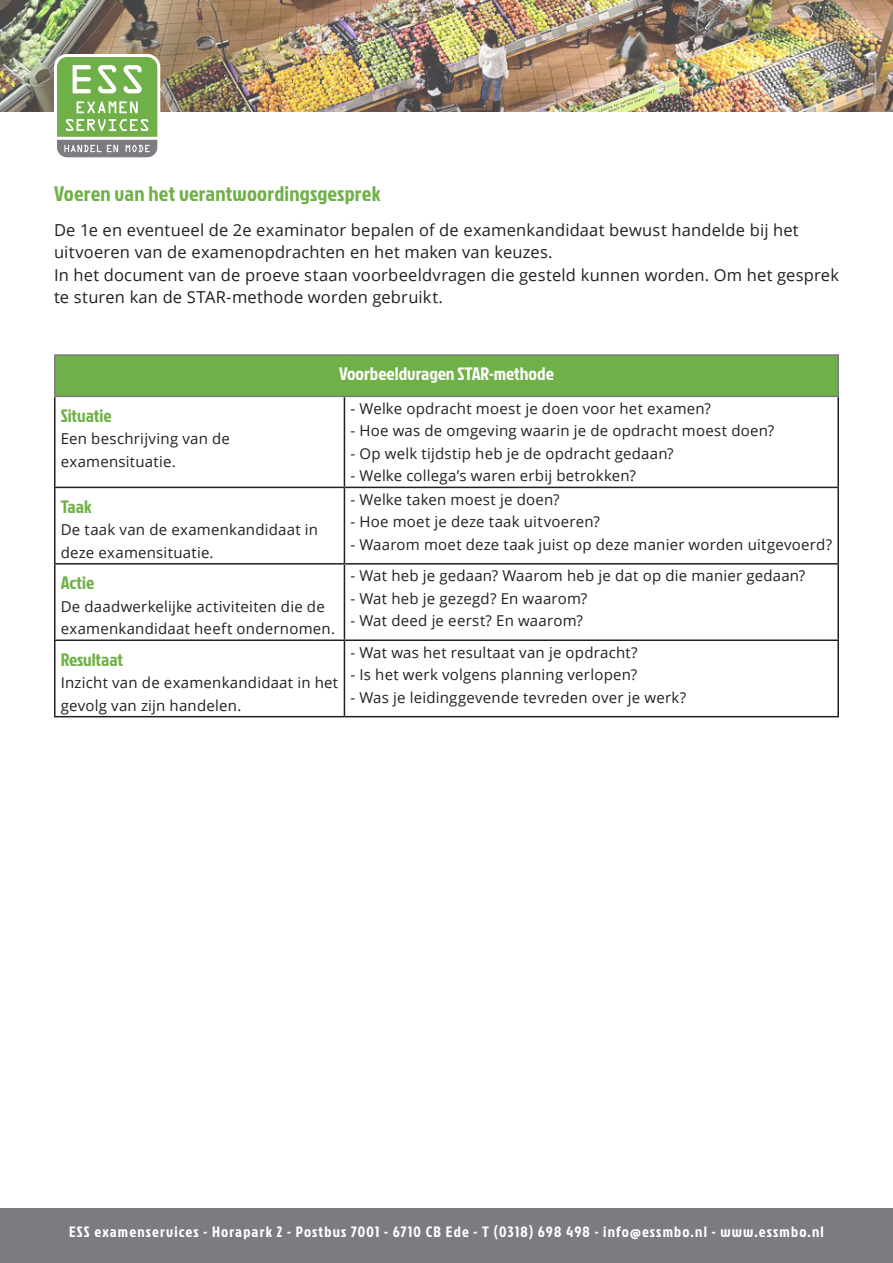
<style>
.page{position:relative;width:893px;height:1263px;background:#fff}
.page>*{position:absolute;margin:0;border:0;box-sizing:border-box;transform-origin:0 0}
.Titel{font:21px "Jockey One";letter-spacing:.01em;color:#6fb048}
.Titel2{font:18px "Jockey One";color:#fff}
.Titel2-2{font:18px "Jockey One";color:#6fb048}
.tekst{font:16.5px/22.5px "Open Sans";letter-spacing:.01em;color:#231f20}
.tekst-2{font:15px/22.5px "Open Sans";letter-spacing:.015em;color:#231f20}
.t1{font:15px "Jockey One";letter-spacing:.08em;color:#fff}
</style>
<div class="page">
<div style="left:0;top:1209px;width:893px;height:54px;background:#7a7c81"></div>
<img style="left:0;top:0;width:893px;height:112px">
<svg style="left:54px;top:54px;width:106px;height:104px"></svg>
<div style="left:55px;top:355px;width:783px;height:41px;background:#6fb048"></div>
<hr style="left:54px;top:397px;width:2px;height:90px;background:#231f20">
<hr style="left:344px;top:397px;width:1px;height:90px;background:#231f20">
<hr style="left:837px;top:397px;width:2px;height:90px;background:#231f20">
<hr style="left:54px;top:487px;width:290px;height:1px;background:#231f20">
<hr style="left:54px;top:488px;width:2px;height:75px;background:#231f20">
<hr style="left:344px;top:487px;width:495px;height:1px;background:#231f20">
<hr style="left:344px;top:488px;width:1px;height:75px;background:#231f20">
<hr style="left:837px;top:488px;width:2px;height:75px;background:#231f20">
<hr style="left:54px;top:563px;width:290px;height:2px;background:#231f20">
<hr style="left:54px;top:565px;width:2px;height:74px;background:#231f20">
<hr style="left:344px;top:563px;width:495px;height:2px;background:#231f20">
<hr style="left:344px;top:565px;width:1px;height:74px;background:#231f20">
<hr style="left:837px;top:565px;width:2px;height:74px;background:#231f20">
<hr style="left:54px;top:639px;width:290px;height:2px;background:#231f20">
<hr style="left:54px;top:641px;width:2px;height:75px;background:#231f20">
<hr style="left:344px;top:639px;width:495px;height:2px;background:#231f20">
<hr style="left:344px;top:641px;width:1px;height:75px;background:#231f20">
<hr style="left:837px;top:641px;width:2px;height:75px;background:#231f20">
<hr style="left:54px;top:716px;width:290px;height:1px;background:#231f20">
<hr style="left:344px;top:716px;width:495px;height:1px;background:#231f20">
<hr style="left:54px;top:354px;width:290px;height:2px;background:#7a7c81">
<hr style="left:54px;top:356px;width:2px;height:40px;background:#7a7c81">
<hr style="left:344px;top:354px;width:495px;height:2px;background:#7a7c81">
<hr style="left:837px;top:356px;width:2px;height:40px;background:#7a7c81">
<hr style="left:54px;top:396px;width:290px;height:1px;background:#7a7c81">
<hr style="left:344px;top:396px;width:495px;height:1px;background:#7a7c81">
<p class="Titel" style="left:54px;top:179px;width:328px">Voeren van het verantwoordingsgesprek</p>
<p class="tekst" style="left:54px;top:218px;width:746px">De 1e en eventueel de 2e examinator bepalen of de examenkandidaat bewust handelde bij het</p>
<p class="tekst" style="left:54px;top:241px;width:500px">uitvoeren van de examenopdrachten en het maken van keuzes.</p>
<p class="tekst" style="left:54px;top:263px;width:786px">In het document van de proeve staan voorbeeldvragen die gesteld kunnen worden. Om het gesprek te sturen kan de STAR-methode worden gebruikt.</p>
<p class="Titel2-2" style="left:61px;top:402px;width:52px">Situatie</p>
<p class="tekst-2" style="left:61px;top:427px;width:171px">Een beschrijving van de</p>
<p class="tekst-2" style="left:61px;top:450px;width:117px">examensituatie.</p>
<p class="Titel2-2" style="left:61px;top:493px;width:32px">Taak</p>
<p class="tekst-2" style="left:61px;top:518px;width:259px">De taak van de examenkandidaat in deze examensituatie.</p>
<p class="Titel2" style="left:339px;top:361px;width:216px">Voorbeeldvragen STAR-methode</p>
<p class="tekst-2" style="left:350px;top:397px;width:362px">- Welke opdracht moest je doen voor het examen?</p>
<p class="tekst-2" style="left:350px;top:419px;width:425px">- Hoe was de omgeving waarin je de opdracht moest doen?</p>
<p class="tekst-2" style="left:350px;top:442px;width:325px">- Op welk tijdstip heb je de opdracht gedaan?</p>
<p class="tekst-2" style="left:350px;top:464px;width:287px">- Welke collega’s waren erbij betrokken?</p>
<p class="tekst-2" style="left:350px;top:488px;width:211px">- Welke taken moest je doen?</p>
<p class="tekst-2" style="left:350px;top:510px;width:251px">- Hoe moet je deze taak uitvoeren?</p>
<p class="tekst-2" style="left:350px;top:533px;width:483px">- Waarom moet deze taak juist op deze manier worden uitgevoerd?</p>
<p class="Titel2-2" style="left:61px;top:570px;width:35px">Actie</p>
<p class="tekst-2" style="left:61px;top:595px;width:276px">De daadwerkelijke activiteiten die de examenkandidaat heeft ondernomen.</p>
<p class="Titel2-2" style="left:61px;top:646px;width:64px">Resultaat</p>
<p class="tekst-2" style="left:61px;top:671px;width:279px">Inzicht van de examenkandidaat in het gevolg van zijn handelen.</p>
<p class="tekst-2" style="left:350px;top:564px;width:456px">- Wat heb je gedaan? Waarom heb je dat op die manier gedaan?</p>
<p class="tekst-2" style="left:350px;top:587px;width:238px">- Wat heb je gezegd? En waarom?</p>
<p class="tekst-2" style="left:350px;top:609px;width:234px">- Wat deed je eerst? En waarom?</p>
<p class="tekst-2" style="left:350px;top:641px;width:289px">- Wat was het resultaat van je opdracht?</p>
<p class="tekst-2" style="left:350px;top:663px;width:288px">- Is het werk volgens planning verlopen?</p>
<p class="tekst-2" style="left:350px;top:686px;width:337px">- Was je leidinggevende tevreden over je werk?</p>
<p class="t1" style="left:69px;top:1220px;width:756px">ESS examenservices - Horapark 2 - Postbus 7001 - 6710 CB Ede - T (0318) 698 498 - info@essmbo.nl - www.essmbo.nl</p>
</div>
